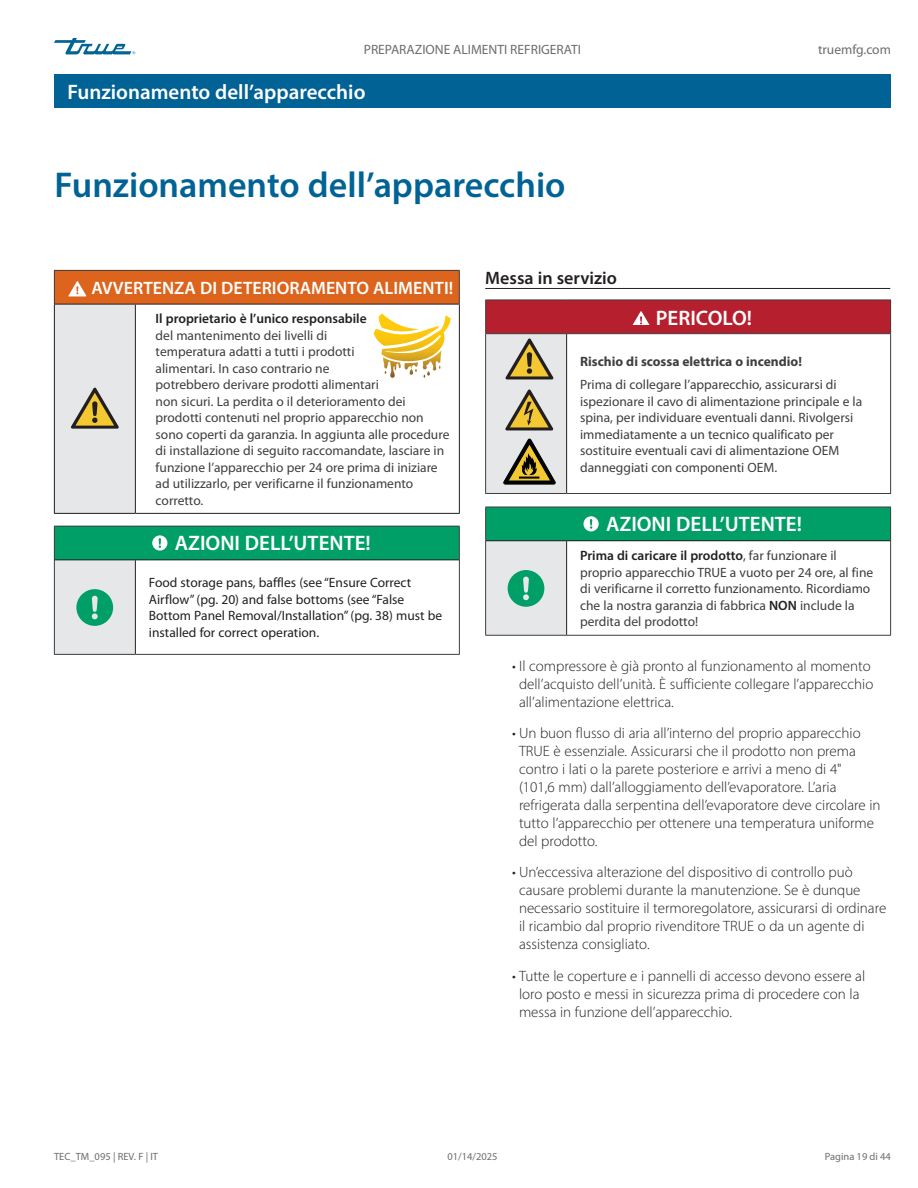
<style>
.page{position:relative;width:918px;height:1188px;background:#fff}
.page>*{position:absolute;margin:0;border:0;box-sizing:border-box;transform-origin:0 0}
.Table_text{font:600 36px "Myriad Pro";color:#016395}
.Table_title_bar{font:600 21px "Myriad Pro";color:#fff}
.Title_bar_Page_header{font:600 21px "Myriad Pro";color:#fff}
.Table_title_bar-2{font:600 18px "Myriad Pro";color:#fff}
.Subhead_underscore_H1{font:600 18px "Myriad Pro";color:#231f20}
.t1{font:300 15px/18px "Myriad Pro";color:#231f20}
.Table_text-2{font:13.5px/16.5px "Myriad Pro";color:#3e3e3f}
.Table_text-3{font:13.5px/16.5px "Myriad Pro";color:#231f20}
.t2{font:13.5px "Myriad Pro";color:#6c6d70}
.Table_text_BOLD{font:700 13.5px "Myriad Pro";color:#3e3e3f}
.t3{font:10.5px "Myriad Pro";color:#6c6d70}
.s1{font-weight:600;color:#231f20}
</style>
<div class="page">
<svg style="left:54px;top:38px;width:81px;height:16px"></svg>
<div style="left:54px;top:74px;width:837px;height:34px;background:#016395"></div>
<hr style="left:485px;top:288px;width:405px;height:1px;background:#231f20">
<div style="left:486px;top:300px;width:405px;height:34px;background:#b61f2d"></div>
<svg style="left:567px;top:334px;width:324px;height:301px"></svg>
<div style="left:486px;top:507px;width:405px;height:34px;background:#009f68"></div>
<hr style="left:485px;top:300px;width:82px;height:1px;background:#3e3e3f">
<hr style="left:485px;top:300px;width:1px;height:33px;background:#3e3e3f">
<hr style="left:567px;top:300px;width:324px;height:1px;background:#3e3e3f">
<hr style="left:890px;top:300px;width:1px;height:33px;background:#3e3e3f">
<hr style="left:485px;top:333px;width:82px;height:1px;background:#3e3e3f">
<hr style="left:485px;top:334px;width:1px;height:159px;background:#3e3e3f">
<hr style="left:567px;top:333px;width:324px;height:1px;background:#3e3e3f">
<hr style="left:890px;top:334px;width:1px;height:159px;background:#3e3e3f">
<hr style="left:485px;top:493px;width:82px;height:1px;background:#3e3e3f">
<hr style="left:567px;top:493px;width:324px;height:1px;background:#3e3e3f">
<hr style="left:485px;top:507px;width:1px;height:34px;background:#3e3e3f">
<hr style="left:567px;top:507px;width:324px;height:1px;background:#3e3e3f">
<hr style="left:890px;top:507px;width:1px;height:34px;background:#3e3e3f">
<hr style="left:485px;top:541px;width:1px;height:94px;background:#3e3e3f">
<hr style="left:890px;top:541px;width:1px;height:94px;background:#3e3e3f">
<hr style="left:485px;top:635px;width:82px;height:1px;background:#3e3e3f">
<hr style="left:567px;top:635px;width:324px;height:1px;background:#3e3e3f">
<hr style="left:567px;top:540px;width:323px;height:1px;background:#231f20">
<svg style="left:632px;top:311px;width:18px;height:14px"></svg>
<svg style="left:584px;top:516px;width:15px;height:15px"></svg>
<svg style="left:486px;top:334px;width:81px;height:301px;background:#b3c8b7"></svg>
<div style="left:54px;top:270px;width:405px;height:34px;background:#dc641c"></div>
<div style="left:54px;top:304px;width:81px;height:209px;background:#e6e7e9"></div>
<hr style="left:54px;top:270px;width:81px;height:1px;background:#3e3e3f">
<hr style="left:54px;top:271px;width:1px;height:33px;background:#3e3e3f">
<hr style="left:135px;top:270px;width:325px;height:1px;background:#3e3e3f">
<hr style="left:459px;top:271px;width:1px;height:33px;background:#3e3e3f">
<hr style="left:54px;top:304px;width:81px;height:1px;background:#231f20">
<hr style="left:54px;top:304px;width:1px;height:209px;background:#231f20">
<hr style="left:135px;top:304px;width:325px;height:1px;background:#231f20">
<hr style="left:135px;top:304px;width:1px;height:209px;background:#231f20">
<hr style="left:459px;top:304px;width:1px;height:209px;background:#231f20">
<hr style="left:54px;top:513px;width:81px;height:1px;background:#231f20">
<hr style="left:135px;top:513px;width:325px;height:1px;background:#231f20">
<svg style="left:68px;top:281px;width:18px;height:15px"></svg>
<svg style="left:71px;top:387px;width:48px;height:42px"></svg>
<svg style="left:374px;top:314px;width:77px;height:64px"></svg>
<div style="left:54px;top:526px;width:405px;height:34px;background:#009f68"></div>
<div style="left:54px;top:560px;width:81px;height:94px;background:#e6e7e9"></div>
<hr style="left:54px;top:526px;width:81px;height:1px;background:#3e3e3f">
<hr style="left:54px;top:526px;width:1px;height:34px;background:#3e3e3f">
<hr style="left:135px;top:526px;width:325px;height:1px;background:#3e3e3f">
<hr style="left:459px;top:526px;width:1px;height:34px;background:#3e3e3f">
<hr style="left:54px;top:560px;width:1px;height:94px;background:#3e3e3f">
<hr style="left:459px;top:560px;width:1px;height:94px;background:#3e3e3f">
<hr style="left:135px;top:560px;width:1px;height:94px;background:#231f20">
<hr style="left:54px;top:654px;width:81px;height:1px;background:#3e3e3f">
<hr style="left:135px;top:654px;width:325px;height:1px;background:#3e3e3f">
<hr style="left:55px;top:560px;width:80px;height:1px;background:#231f20">
<hr style="left:135px;top:560px;width:324px;height:1px;background:#231f20">
<svg style="left:152px;top:535px;width:15px;height:16px"></svg>
<svg style="left:76px;top:589px;width:37px;height:37px"></svg>
<p class="t2" style="left:364px;top:42px;width:219px">PREPARAZIONE ALIMENTI REFRIGERATI</p>
<p class="Title_bar_Page_header" style="left:68px;top:79px;width:300px">Funzionamento dell’apparecchio</p>
<p class="Table_text" style="left:55px;top:162px;width:512px">Funzionamento dell’apparecchio</p>
<p class="t2" style="left:818px;top:42px;width:74px">truemfg.com</p>
<p class="Table_title_bar-2" style="left:92px;top:277px;width:363px">AVVERTENZA DI DETERIORAMENTO ALIMENTI!</p>
<p class="Table_text-2" style="left:156px;top:310px;width:295px"><span class="s1">Il proprietario è l’unico responsabile<br></span>del mantenimento dei livelli di<br>temperatura adatti a tutti i prodotti<br>alimentari. In caso contrario ne<br>potrebbero derivare prodotti alimentari<br>non sicuri. La perdita o il deterioramento dei prodotti contenuti nel proprio apparecchio non sono coperti da garanzia. In aggiunta alle procedure di installazione di seguito raccomandate, lasciare in funzione l’apparecchio per 24 ore prima di iniziare ad utilizzarlo, per verificarne il funzionamento corretto.</p>
<p class="Table_title_bar" style="left:175px;top:530px;width:198px">AZIONI DELL’UTENTE!</p>
<p class="Table_text-3" style="left:149px;top:574px;width:295px">Food storage pans, baffles (see “Ensure Correct Airflow” (pg. 20) and false bottoms (see “False Bottom Panel Removal/Installation” (pg. 38) must be installed for correct operation.</p>
<p class="Subhead_underscore_H1" style="left:485px;top:266px;width:133px">Messa in servizio</p>
<p class="Table_title_bar" style="left:656px;top:304px;width:98px">PERICOLO!</p>
<p class="Table_text_BOLD" style="left:580px;top:352px;width:223px">Rischio di scossa elettrica o incendio!</p>
<p class="Table_text-2" style="left:580px;top:376px;width:284px">Prima di collegare l’apparecchio, assicurarsi di ispezionare il cavo di alimentazione principale e la spina, per individuare eventuali danni. Rivolgersi immediatamente a un tecnico qualificato per sostituire eventuali cavi di alimentazione OEM danneggiati con componenti OEM.</p>
<p class="Table_title_bar" style="left:606px;top:511px;width:198px">AZIONI DELL’UTENTE!</p>
<p class="Table_text-2" style="left:580px;top:547px;width:295px"><span class="s1">Prima di caricare il prodotto</span>, far funzionare il proprio apparecchio TRUE a vuoto per 24 ore, al fine di verificarne il corretto funzionamento. Ricordiamo che la nostra garanzia di fabbrica <span class="s1">NON</span> include la perdita del prodotto!</p>
<p class="t1" style="left:519px;top:657px;width:356px;text-indent:-7px">• Il compressore è già pronto al funzionamento al momento dell’acquisto dell’unità. È sufficiente collegare l’apparecchio all’alimentazione elettrica.</p>
<p class="t1" style="left:519px;top:724px;width:363px;text-indent:-7px">• Un buon flusso di aria all’interno del proprio apparecchio TRUE è essenziale. Assicurarsi che il prodotto non prema contro i lati o la parete posteriore e arrivi a meno di 4" (101,6 mm) dall’alloggiamento dell’evaporatore. L’aria refrigerata dalla serpentina dell’evaporatore deve circolare in tutto l’apparecchio per ottenere una temperatura uniforme del prodotto.</p>
<p class="t1" style="left:519px;top:863px;width:369px;text-indent:-7px">• Un’eccessiva alterazione del dispositivo di controllo può causare problemi durante la manutenzione. Se è dunque necessario sostituire il termoregolatore, assicurarsi di ordinare il ricambio dal proprio rivenditore TRUE o da un agente di assistenza consigliato.</p>
<p class="t1" style="left:519px;top:966px;width:348px;text-indent:-7px">• Tutte le coperture e i pannelli di accesso devono essere al loro posto e messi in sicurezza prima di procedere con la messa in funzione dell’apparecchio.</p>
<p class="t3" style="left:54px;top:1150px;width:106px">TEC_TM_095 | REV. F | IT</p>
<p class="t3" style="left:447px;top:1150px;width:52px">01/14/2025</p>
<p class="t3" style="left:825px;top:1150px;width:68px">Pagina 19 di 44</p>
</div>
